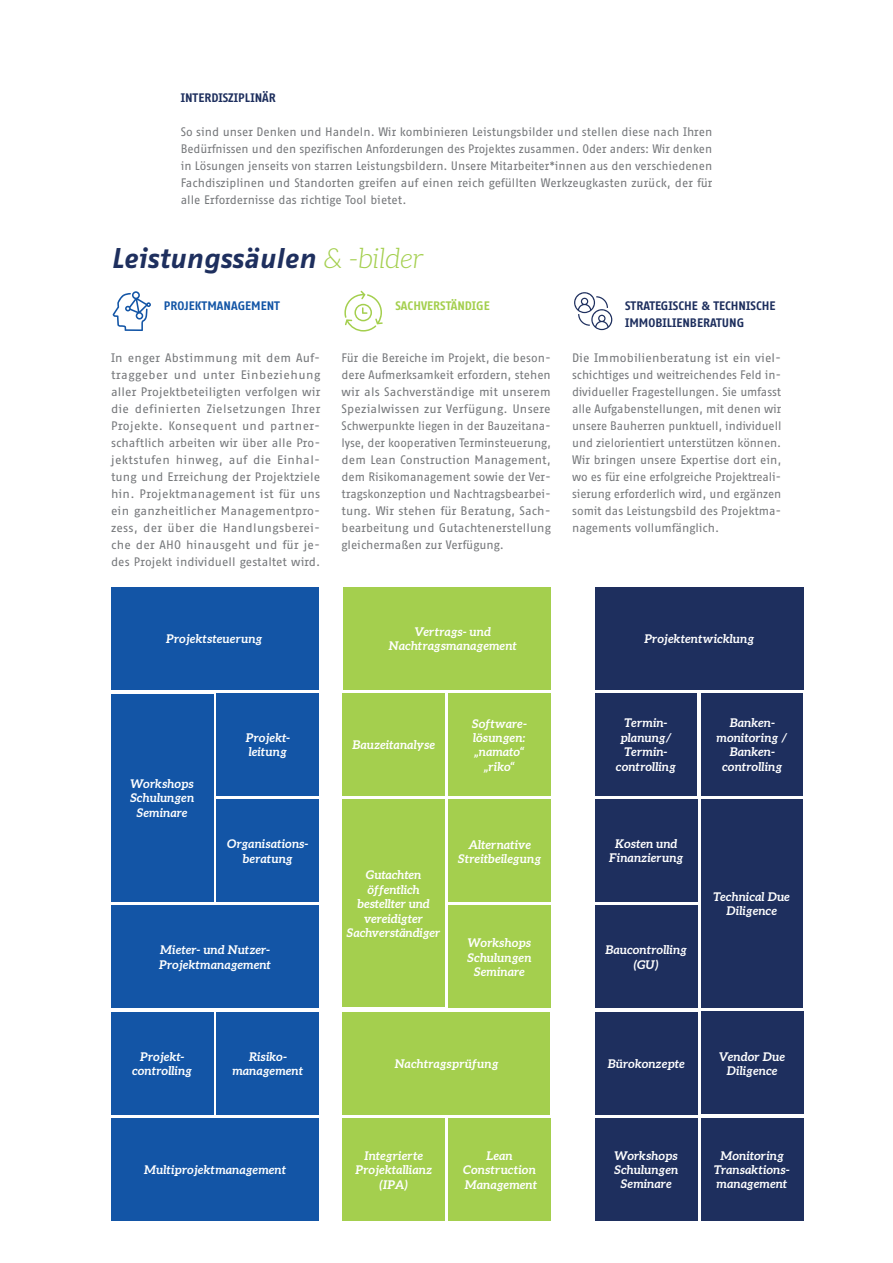
<style>
.page{position:relative;width:893px;height:1263px;background:#fff}
.page>*{position:absolute;margin:0;border:0;box-sizing:border-box;transform-origin:0 0}
.t1{font:italic 700 27.75px "Fago Office Sans";color:#1e2f5e}
.t2{font:12px/17px "Fago Office Sans";color:#76787b;text-align:justify}
.t3{font:italic 700 12px/14.4px "Aleo";letter-spacing:.005em;color:#fff;text-align:center}
.t4{font:700 12px/17px "Fago Office Sans";color:#1e2f5e}
.t5{font:700 12px "Fago Office Sans";color:#1355a6}
.t6{font:700 12px "Fago Office Sans";color:#a4cf4e}
.s1{font-family:"Aleo";font-weight:300;color:#a4cf4e}
</style>
<div class="page">
<svg style="left:344px;top:291px;width:39px;height:41px"></svg>
<svg style="left:113px;top:291px;width:38px;height:40px"></svg>
<svg style="left:574px;top:292px;width:38px;height:38px"></svg>
<div style="left:111px;top:587px;width:208px;height:102px;background:#1355a6"></div>
<div style="left:111px;top:1118px;width:208px;height:102px;background:#1355a6"></div>
<div style="left:343px;top:587px;width:207px;height:102px;background:#a4cf4e"></div>
<div style="left:111px;top:1012px;width:102px;height:102px;background:#1355a6"></div>
<div style="left:217px;top:1012px;width:102px;height:102px;background:#1355a6"></div>
<div style="left:111px;top:906px;width:208px;height:102px;background:#1355a6"></div>
<div style="left:343px;top:1012px;width:207px;height:102px;background:#a4cf4e"></div>
<div style="left:111px;top:694px;width:102px;height:207px;background:#1355a6"></div>
<div style="left:343px;top:799px;width:102px;height:208px;background:#a4cf4e"></div>
<div style="left:343px;top:693px;width:102px;height:102px;background:#a4cf4e"></div>
<div style="left:343px;top:1118px;width:102px;height:102px;background:#a4cf4e"></div>
<div style="left:448px;top:693px;width:102px;height:102px;background:#a4cf4e"></div>
<div style="left:448px;top:1118px;width:102px;height:102px;background:#a4cf4e"></div>
<div style="left:217px;top:693px;width:102px;height:102px;background:#1355a6"></div>
<div style="left:448px;top:799px;width:102px;height:102px;background:#a4cf4e"></div>
<div style="left:217px;top:799px;width:102px;height:102px;background:#1355a6"></div>
<div style="left:448px;top:906px;width:102px;height:102px;background:#a4cf4e"></div>
<div style="left:595px;top:693px;width:102px;height:102px;background:#1e2f5e"></div>
<div style="left:595px;top:587px;width:208px;height:102px;background:#1e2f5e"></div>
<div style="left:701px;top:693px;width:102px;height:102px;background:#1e2f5e"></div>
<div style="left:701px;top:799px;width:102px;height:208px;background:#1e2f5e"></div>
<div style="left:595px;top:1118px;width:102px;height:102px;background:#1e2f5e"></div>
<div style="left:595px;top:1012px;width:102px;height:102px;background:#1e2f5e"></div>
<div style="left:595px;top:905px;width:102px;height:102px;background:#1e2f5e"></div>
<div style="left:595px;top:799px;width:102px;height:102px;background:#1e2f5e"></div>
<div style="left:701px;top:1118px;width:102px;height:102px;background:#1e2f5e"></div>
<div style="left:701px;top:1012px;width:102px;height:102px;background:#1e2f5e"></div>
<p class="t4" style="left:181px;top:89px;width:97px">INTERDISZIPLINÄR</p>
<p class="t2" style="left:181px;top:123px;width:533px">So sind unser Denken und Handeln. Wir kombinieren Leistungsbilder und stellen diese nach Ihren Bedürfnissen und den spezifischen Anforderungen des Projektes zusammen. Oder anders: Wir denken in Lösungen jenseits von starren Leistungsbildern. Unsere Mitarbeiter*innen aus den verschiedenen Fachdisziplinen und Standorten greifen auf einen reich gefüllten Werkzeugkasten zurück, der für alle Erfordernisse das richtige Tool bietet.</p>
<h1 class="t1" style="left:111px;top:243px;width:315px">Leistungssäulen <span class="s1">&amp; -bilder</span></h1>
<p class="t5" style="left:164px;top:299px;width:118px">PROJEKTMANAGEMENT</p>
<p class="t2" style="left:111px;top:349px;width:211px">In enger Abstimmung mit dem Auf&shy;traggeber und unter Einbeziehung aller Projektbeteiligten verfolgen wir die definierten Zielsetzungen Ihrer Projekte. Konsequent und partner&shy;schaftlich arbeiten wir über alle Pro&shy;jektstufen hinweg, auf die Einhal&shy;tung und Erreichung der Projektziele hin. Projektmanagement ist für uns ein ganzheitlicher Managementpro&shy;zess, der über die Handlungsberei&shy;che der AHO hinausgeht und für je&shy;des Projekt individuell gestaltet wird.</p>
<p class="t6" style="left:395px;top:299px;width:96px">SACHVERSTÄNDIGE</p>
<p class="t2" style="left:342px;top:349px;width:211px">Für die Bereiche im Projekt, die beson&shy;dere Aufmerksamkeit erfordern, stehen wir als Sachverständige mit unserem Spezialwissen zur Verfügung. Unsere Schwerpunkte liegen in der Bauzeitana&shy;lyse, der kooperativen Terminsteuerung, dem Lean Construction Management, dem Risikomanagement sowie der Ver&shy;tragskonzeption und Nachtragsbearbei&shy;tung. Wir stehen für Beratung, Sach&shy;bearbeitung und Gutachtenerstellung gleichermaßen zur Verfügung.</p>
<p class="t4" style="left:625px;top:298px;width:152px">STRATEGISCHE &amp; TECHNISCHE<br>IMMOBILIENBERATUNG</p>
<p class="t2" style="left:572px;top:349px;width:211px">Die Immobilienberatung ist ein viel&shy;schichtiges und weitreichendes Feld in&shy;dividueller Fragestellungen. Sie umfasst alle Aufgabenstellungen, mit denen wir unsere Bauherren punktuell, individuell und zielorientiert unterstützen können.<br>Wir bringen unsere Expertise dort ein, wo es für eine erfolgreiche Projektreali&shy;sierung erforderlich wird, und ergänzen somit das Leistungsbild des Projektma&shy;nagements vollumfänglich.</p>
<p class="t3" style="left:166px;top:631px;width:98px">Projektsteuerung</p>
<p class="t3" style="left:389px;top:624px;width:130px">Vertrags- und<br>Nachtragsmanagement</p>
<p class="t3" style="left:644px;top:631px;width:112px">Projektentwicklung</p>
<p class="t3" style="left:130px;top:776px;width:66px">Workshops<br>Schulungen<br>Seminare</p>
<p class="t3" style="left:245px;top:730px;width:46px;text-align:left">Projekt&shy;leitung</p>
<p class="t3" style="left:352px;top:737px;width:85px">Bauzeitanalyse</p>
<p class="t3" style="left:227px;top:836px;width:83px">Organisations&shy;beratung</p>
<p class="t3" style="left:347px;top:868px;width:95px">Gutachten öffentlich bestellter und vereidigter<br>Sachverständiger</p>
<p class="t3" style="left:159px;top:943px;width:114px;text-align:left">Mieter- und Nutzer-<br>Projektmanagement</p>
<p class="t3" style="left:472px;top:716px;width:57px">Software&shy;lösungen: „namato“ „riko“</p>
<p class="t3" style="left:458px;top:837px;width:85px">Alternative<br>Streitbeilegung</p>
<p class="t3" style="left:467px;top:935px;width:66px">Workshops<br>Schulungen<br>Seminare</p>
<p class="t3" style="left:616px;top:716px;width:62px">Termin&shy;planung/<br>Termin&shy;controlling</p>
<p class="t3" style="left:609px;top:836px;width:76px">Kosten und<br>Finanzierung</p>
<p class="t3" style="left:605px;top:942px;width:84px">Baucontrolling (GU)</p>
<p class="t3" style="left:717px;top:716px;width:73px">Banken&shy;monitoring /<br>Banken&shy;controlling</p>
<p class="t3" style="left:713px;top:889px;width:78px">Technical Due<br>Diligence</p>
<p class="t3" style="left:132px;top:1049px;width:62px">Projekt&shy;controlling</p>
<p class="t3" style="left:232px;top:1049px;width:72px">Risiko&shy;management</p>
<p class="t3" style="left:144px;top:1162px;width:144px">Multiprojektmanagement</p>
<p class="t3" style="left:394px;top:1056px;width:106px">Nachtragsprüfung</p>
<p class="t3" style="left:355px;top:1148px;width:78px">Integrierte<br>Projektallianz (IPA)</p>
<p class="t3" style="left:463px;top:1148px;width:76px">Lean<br>Construction<br>Management</p>
<p class="t3" style="left:607px;top:1056px;width:79px">Bürokonzepte</p>
<p class="t3" style="left:614px;top:1148px;width:66px">Workshops<br>Schulungen<br>Seminare</p>
<p class="t3" style="left:719px;top:1049px;width:68px">Vendor Due<br>Diligence</p>
<p class="t3" style="left:714px;top:1148px;width:77px">Monitoring<br>Transaktions&shy;management</p>
</div>
